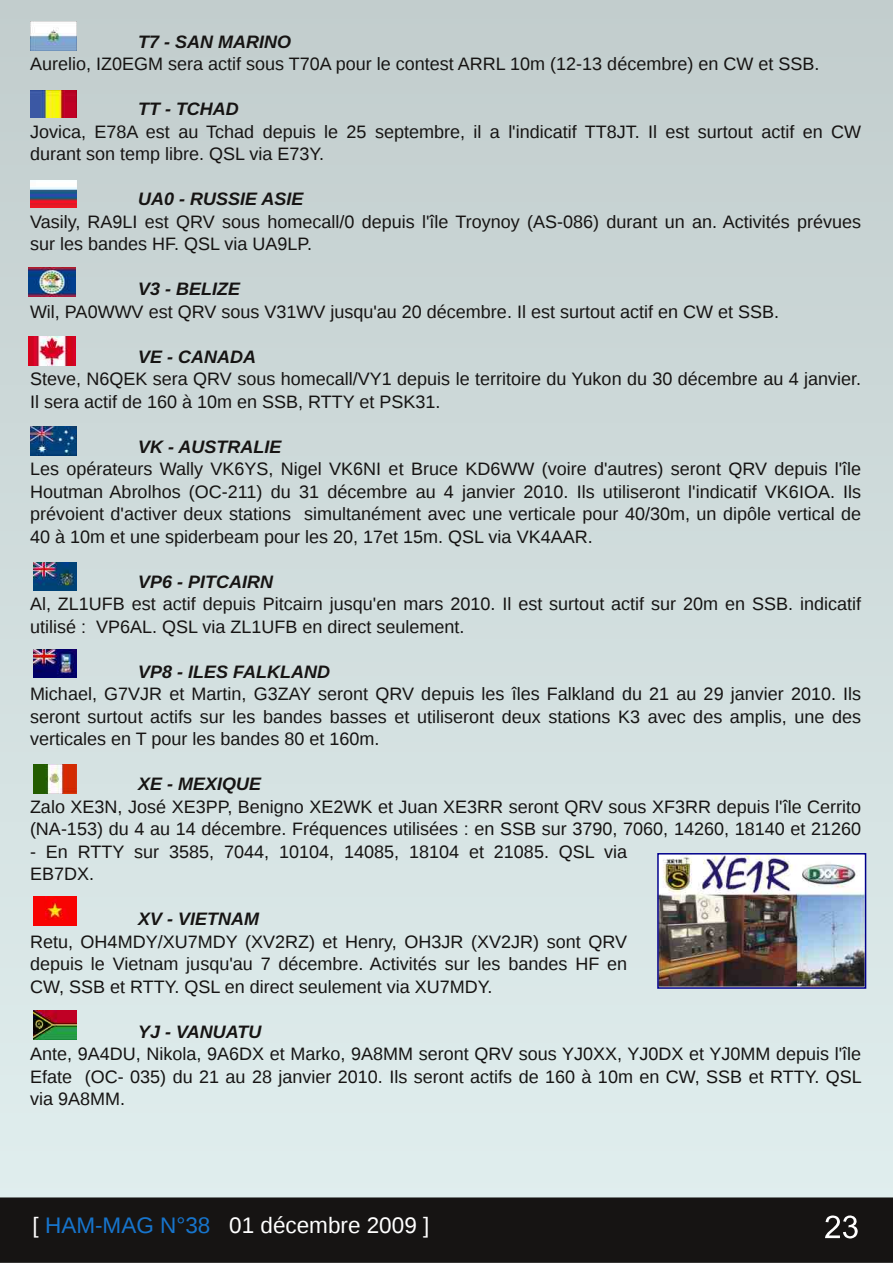
<style>
.page{position:relative;width:893px;height:1263px;background:#fff}
.page>*{position:absolute;margin:0;border:0;box-sizing:border-box;transform-origin:0 0}
.t1{font:22.5px "Liberation Sans";color:#fff}
.t2{font:18px/22.5px "Liberation Sans";color:#161413}
.t3{font:italic 700 18px "Liberation Sans";color:#161413}
.s1{color:#1775cd}
</style>
<div class="page">
<div style="left:0;top:0;width:892px;height:1197px;background:linear-gradient(to bottom,#c2cdcd,#e0eeee)"></div>
<img style="left:30px;top:22px;width:46px;height:28px">
<img style="left:30px;top:91px;width:46px;height:27px">
<img style="left:28px;top:337px;width:47px;height:28px">
<img style="left:30px;top:427px;width:46px;height:28px">
<div style="left:0;top:1198px;width:892px;height:64px;background:#161413"></div>
<div style="left:0;top:1197px;width:893px;height:66px;border:2px solid #161413"></div>
<svg style="left:825px;top:1215px;width:33px;height:23px"></svg>
<img style="left:34px;top:562px;width:42px;height:28px">
<img style="left:30px;top:181px;width:46px;height:27px">
<img style="left:34px;top:764px;width:42px;height:29px">
<img style="left:34px;top:1010px;width:42px;height:29px">
<img style="left:660px;top:856px;width:203px;height:130px">
<div style="left:657px;top:853px;width:209px;height:136px;border:2px solid #00008b"></div>
<img style="left:34px;top:896px;width:42px;height:29px">
<img style="left:34px;top:649px;width:42px;height:28px">
<img style="left:28px;top:268px;width:47px;height:28px">
<p class="t3" style="left:138px;top:31px;width:154px">T7 - SAN MARINO</p>
<p class="t2" style="left:30px;top:53px;width:791px">Aurelio, IZ0EGM sera actif sous T70A pour le contest ARRL 10m (12-13 décembre) en CW et SSB.</p>
<p class="t3" style="left:138px;top:99px;width:102px">TT - TCHAD</p>
<p class="t2" style="left:30px;top:120px;width:833px">Jovica, E78A est au Tchad depuis le 25 septembre, il a l'indicatif TT8JT. Il est surtout actif en CW durant son temp libre. QSL via E73Y.</p>
<p class="t3" style="left:138px;top:189px;width:167px">UA0 - RUSSIE ASIE</p>
<p class="t2" style="left:30px;top:210px;width:833px">Vasily, RA9LI est QRV sous homecall/0 depuis l'île Troynoy (AS-086) durant un an. Activités prévues sur les bandes HF. QSL via UA9LP.</p>
<p class="t3" style="left:138px;top:279px;width:103px">V3 - BELIZE</p>
<p class="t2" style="left:30px;top:300px;width:751px">Wil, PA0WWV est QRV sous V31WV jusqu'au 20 décembre. Il est surtout actif en CW et SSB.</p>
<p class="t3" style="left:138px;top:346px;width:119px">VE - CANADA</p>
<p class="t2" style="left:30px;top:368px;width:833px">Steve, N6QEK sera QRV sous homecall/VY1 depuis le territoire du Yukon du 30 décembre au 4 janvier.<br>Il sera actif de 160 à 10m en SSB, RTTY et PSK31.</p>
<p class="t3" style="left:138px;top:436px;width:145px">VK - AUSTRALIE</p>
<p class="t2" style="left:30px;top:458px;width:833px;text-align:justify">Les opérateurs Wally VK6YS, Nigel VK6NI et Bruce KD6WW (voire d'autres) seront QRV depuis l'île Houtman Abrolhos (OC-211) du 31 décembre au 4 janvier 2010. Ils utiliseront l'indicatif VK6IOA. Ils prévoient d'activer deux stations simultanément avec une verticale pour 40/30m, un dipôle vertical de 40 à 10m et une spiderbeam pour les 20, 17et 15m. QSL via VK4AAR.</p>
<p class="t3" style="left:138px;top:571px;width:137px">VP6 - PITCAIRN</p>
<p class="t2" style="left:30px;top:593px;width:833px">Al, ZL1UFB est actif depuis Pitcairn jusqu'en mars 2010. Il est surtout actif sur 20m en SSB. indicatif utilisé : VP6AL. QSL via ZL1UFB en direct seulement.</p>
<p class="t3" style="left:138px;top:661px;width:194px">VP8 - ILES FALKLAND</p>
<p class="t2" style="left:30px;top:683px;width:833px;text-align:justify">Michael, G7VJR et Martin, G3ZAY seront QRV depuis les îles Falkland du 21 au 29 janvier 2010. Ils seront surtout actifs sur les bandes basses et utiliseront deux stations K3 avec des amplis, une des verticales en T pour les bandes 80 et 160m.</p>
<p class="t3" style="left:138px;top:774px;width:125px">XE - MEXIQUE</p>
<p class="t2" style="left:30px;top:795px;width:833px">Zalo XE3N, José XE3PP, Benigno XE2WK et Juan XE3RR seront QRV sous XF3RR depuis l'île Cerrito (NA-153) du 4 au 14 décembre. Fréquences utilisées : en SSB sur 3790, 7060, 14260, 18140 et 21260</p>
<p class="t2" style="left:30px;top:840px;width:599px">- En RTTY sur 3585, 7044, 10104, 14085, 18104 et 21085. QSL via<br>EB7DX.</p>
<p class="t3" style="left:138px;top:909px;width:123px">XV - VIETNAM</p>
<p class="t2" style="left:30px;top:930px;width:599px;text-align:justify">Retu, OH4MDY/XU7MDY (XV2RZ) et Henry, OH3JR (XV2JR) sont QRV depuis le Vietnam jusqu'au 7 décembre. Activités sur les bandes HF en CW, SSB et RTTY. QSL en direct seulement via XU7MDY.</p>
<p class="t3" style="left:138px;top:1021px;width:125px">YJ - VANUATU</p>
<p class="t2" style="left:30px;top:1043px;width:833px;text-align:justify">Ante, 9A4DU, Nikola, 9A6DX et Marko, 9A8MM seront QRV sous YJ0XX, YJ0DX et YJ0MM depuis l'île Efate (OC- 035) du 21 au 28 janvier 2010. Ils seront actifs de 160 à 10m en CW, SSB et RTTY. QSL via 9A8MM.</p>
<p class="t1" style="left:33px;top:1212px;width:398px">[ <span class="s1">HAM-MAG N°38</span> 01 décembre 2009 ]</p>
</div>
